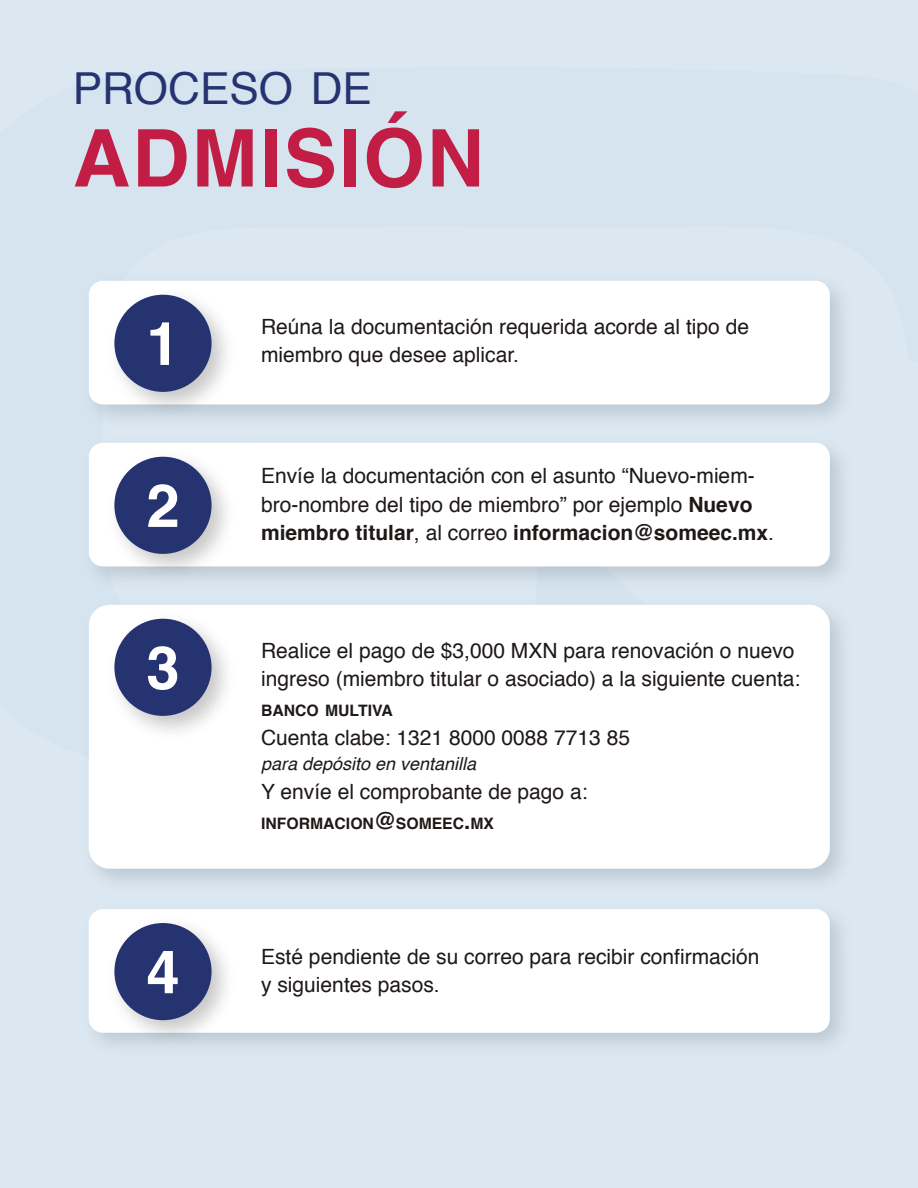
<style>
.page{position:relative;width:918px;height:1188px;background:#dbe8f2}
.page>*{position:absolute;margin:0;border:0;box-sizing:border-box;transform-origin:0 0}
.t1{font:700 79.5px "Helvetica";letter-spacing:.025em;color:#c21d44}
.t2{font:700 60px "Helvetica";color:#fff}
.t3{font:44.1px "Helvetica";color:#263371}
.t4{font:21px/28.5px "Helvetica";color:#1e1917}
.t5{font:700 21px "Helvetica";color:#1e1917}
.t6{font:italic 18px "Helvetica";color:#1e1917}
.t7{font:700 15.75px "Helvetica";color:#1e1917}
.s1{font-weight:700}
.s2{font-weight:400}
.s3{font-size:22.5px}
</style>
<div class="page">
<img style="left:89px;top:281px;width:753px;height:136px">
<div style="left:89px;top:281px;width:741px;height:123px;background:#fff;border-radius:14px"></div>
<img style="left:100px;top:294px;width:143px;height:124px">
<div style="left:114px;top:295px;width:98px;height:97px;background:#263371;border-radius:50%"></div>
<img style="left:89px;top:910px;width:753px;height:135px">
<div style="left:89px;top:909px;width:741px;height:124px;background:#fff;border-radius:14px"></div>
<img style="left:100px;top:909px;width:143px;height:136px">
<div style="left:114px;top:923px;width:98px;height:97px;background:#263371;border-radius:50%"></div>
<img style="left:89px;top:605px;width:753px;height:277px">
<div style="left:89px;top:605px;width:741px;height:264px;background:#fff;border-radius:21px"></div>
<img style="left:100px;top:605px;width:127px;height:127px">
<div style="left:114px;top:619px;width:98px;height:97px;background:#263371;border-radius:50%"></div>
<img style="left:89px;top:443px;width:753px;height:140px">
<div style="left:89px;top:443px;width:741px;height:123px;background:#fff;border-radius:14px"></div>
<img style="left:100px;top:456px;width:143px;height:127px">
<div style="left:114px;top:457px;width:98px;height:97px;background:#263371;border-radius:50%"></div>
<h3 class="t3" style="left:73px;top:55px;width:301px">PROCESO DE</h3>
<h1 class="t1" style="left:73px;top:94px;width:413px">ADMISIÓN</h1>
<h2 class="t2" style="left:146px;top:295px;width:35px">1</h2>
<h2 class="t2" style="left:146px;top:457px;width:35px">2</h2>
<h2 class="t2" style="left:146px;top:619px;width:35px">3</h2>
<h2 class="t2" style="left:146px;top:924px;width:35px">4</h2>
<p class="t4" style="left:261px;top:313px;width:489px">Reúna la documentación requerida acorde al tipo de</p>
<p class="t4" style="left:261px;top:341px;width:259px">miembro que desee aplicar.</p>
<p class="t4" style="left:261px;top:462px;width:495px">Envíe la documentación con el asunto “Nuevo-miem&shy;bro-nombre del tipo de miembro” por ejemplo <span class="s1">Nuevo</span></p>
<p class="t5" style="left:261px;top:516px;width:514px">miembro titular<span class="s2">, al correo</span> informacion@someec.mx<span class="s2">.</span></p>
<p class="t4" style="left:261px;top:637px;width:541px">Realice el pago de $3,000 MXN para renovación o nuevo ingreso (miembro titular o asociado) a la siguiente cuenta:</p>
<p class="t7" style="left:261px;top:698px;width:133px">BANCO MULTIVA</p>
<p class="t4" style="left:261px;top:724px;width:370px">Cuenta clabe: 1321 8000 0088 7713 85</p>
<p class="t6" style="left:261px;top:750px;width:217px">para depósito en ventanilla</p>
<p class="t4" style="left:261px;top:778px;width:328px">Y envíe el comprobante de pago a:</p>
<p class="t7" style="left:261px;top:811px;width:234px">INFORMACION<span class="s3">@</span>SOMEEC<span class="s3">.</span>MX</p>
<p class="t4" style="left:261px;top:943px;width:500px">Esté pendiente de su correo para recibir confirmación</p>
<p class="t4" style="left:261px;top:971px;width:180px">y siguientes pasos.</p>
</div>
